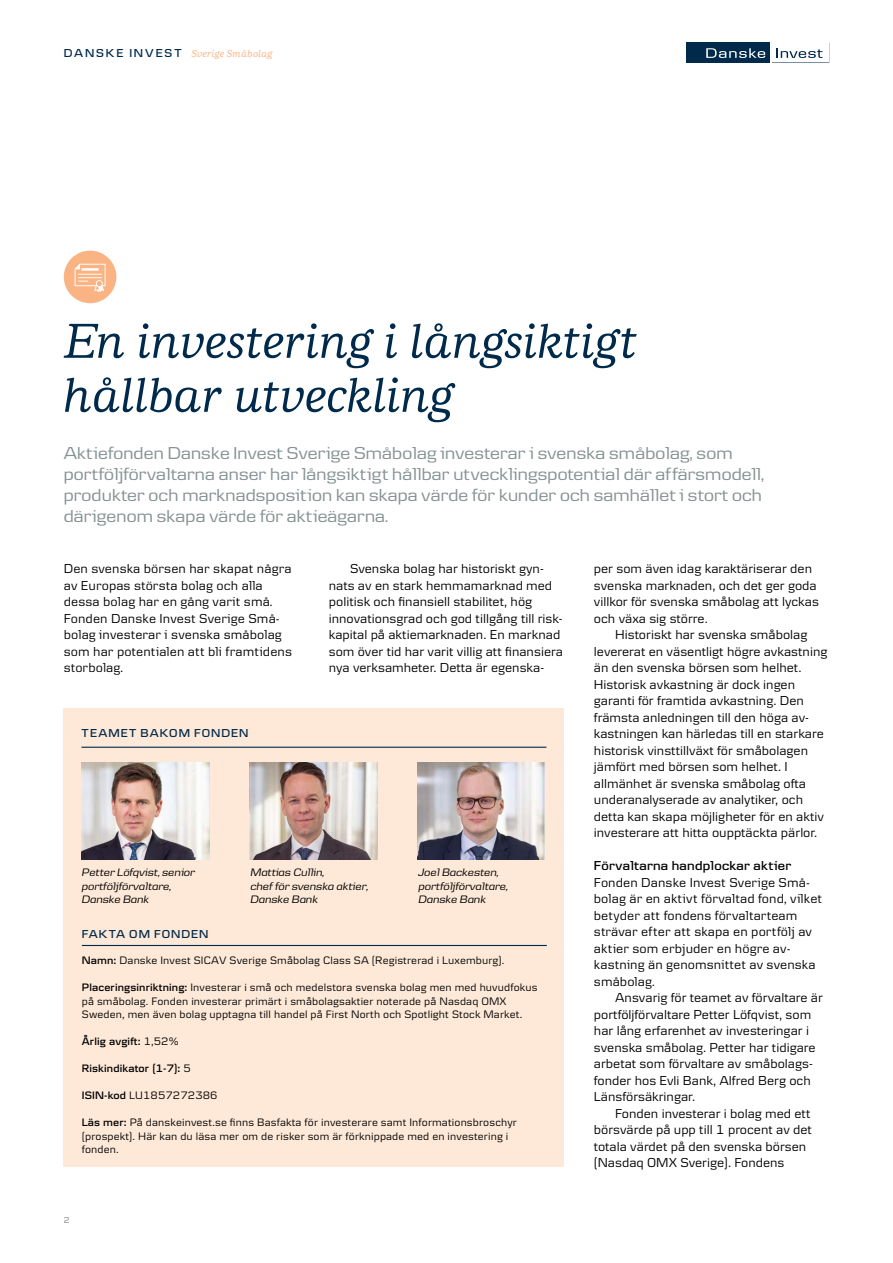
<style>
.page{position:relative;width:893px;height:1263px;background:#fff}
.page>*{position:absolute;margin:0;border:0;box-sizing:border-box;transform-origin:0 0}
.t1{font:italic 500 51px/54px "Danske Human";letter-spacing:-.005em;color:#002a4b}
.t2{font:18px/21px "Danske Headline";letter-spacing:.01em;color:#869292}
.t3{font:13.5px/16.5px "Danske Textv 2";color:#000}
.t4{font:13.5px/16.5px "Danske Text";letter-spacing:.005em;color:#000}
.t5{font:600 13.5px "Danske Headline";letter-spacing:.02em;color:#000}
.t6{font:600 12px "Danske Headline";letter-spacing:.085em;color:#002a4b}
.t7{font:11.25px/13.5px "Danske Textv 2";letter-spacing:.01em;color:#000}
.t8{font:italic 11.25px/13.5px "Danske Headline";letter-spacing:.01em;color:#000}
.t9{font:600 11.25px "Danske Textv 2";letter-spacing:.01em;color:#000}
.t10{font:italic 500 10.5px "Danske Human";letter-spacing:.02em;color:#fab383}
.t11{font:9px "Danske Textv 2";color:#7f817d}
.s1{font-family:"Danske Headline";font-weight:600;font-style:normal;font-size:12px;color:#002a4b}
.s2{font-weight:600}
.s3{font-weight:400}
</style>
<div class="page">
<div style="left:64px;top:251px;width:52px;height:52px;background:#fab383;border-radius:50%"></div>
<svg style="left:75px;top:264px;width:31px;height:28px"></svg>
<hr style="left:81px;top:268px;width:18px;height:3px;background:#fff">
<div style="left:64px;top:708px;width:500px;height:459px;background:#fee9d8"></div>
<img style="left:81px;top:762px;width:128px;height:97px">
<img style="left:250px;top:762px;width:127px;height:97px">
<img style="left:418px;top:762px;width:127px;height:97px">
<hr style="left:81px;top:747px;width:465px;height:1px;background:#002a4b">
<hr style="left:82px;top:945px;width:465px;height:1px;background:#002a4b">
<div style="left:686px;top:42px;width:84px;height:21px;background:#002a4b"></div>
<svg style="left:706px;top:48px;width:59px;height:10px"></svg>
<svg style="left:772px;top:48px;width:57px;height:15px"></svg>
<p class="t10" style="left:64px;top:48px;width:210px"><span class="s1">DANSKE INVEST</span> Sverige Småbolag</p>
<h1 class="t1" style="left:64px;top:314px;width:575px">En investering i långsiktigt hållbar utveckling</h1>
<p class="t2" style="left:64px;top:442px;width:702px">Aktiefonden Danske Invest Sverige Småbolag investerar i svenska småbolag, som portföljförvaltarna anser har långsiktigt hållbar utvecklingspotential där affärsmodell, produkter och marknadsposition kan skapa värde för kunder och samhället i stort och därigenom skapa värde för aktieägarna.</p>
<p class="t4" style="left:64px;top:560px;width:230px">Den svenska börsen har skapat några av Europas största bolag och alla dessa bolag har en gång varit små.<br>Fonden Danske Invest Sverige Små&shy;bolag investerar i svenska småbolag som har potentialen att bli framtidens storbolag.</p>
<p class="t3" style="left:329px;top:560px;width:236px;text-indent:21px">Svenska bolag har historiskt gyn&shy;nats av en stark hemmamarknad med politisk och finansiell stabilitet, hög innovationsgrad och god tillgång till risk&shy;kapital på aktiemarknaden. En marknad som över tid har varit villig att finansiera nya verksamheter. Detta är egenska-</p>
<p class="t3" style="left:594px;top:560px;width:227px">per som även idag karaktäriserar den svenska marknaden, och det ger goda villkor för svenska småbolag att lyckas och växa sig större.</p>
<p class="t3" style="left:594px;top:626px;width:235px;text-indent:21px">Historiskt har svenska småbolag levererat en väsentligt högre avkastning än den svenska börsen som helhet.<br>Historisk avkastning är dock ingen garanti för framtida avkastning. Den främsta anledningen till den höga av&shy;kastningen kan härledas till en starkare historisk vinsttillväxt för småbolagen jämfört med börsen som helhet. I allmänhet är svenska småbolag ofta underanalyserade av analytiker, och detta kan skapa möjligheter för en aktiv investerare att hitta oupptäckta pärlor.</p>
<p class="t5" style="left:594px;top:858px;width:199px">Förvaltarna handplockar aktier</p>
<p class="t4" style="left:594px;top:873px;width:230px">Fonden Danske Invest Sverige Små&shy;bolag är en aktivt förvaltad fond, vilket betyder att fondens förvaltarteam strävar efter att skapa en portfölj av aktier som erbjuder en högre av&shy;kastning än genomsnittet av svenska småbolag.</p>
<p class="t3" style="left:594px;top:989px;width:231px;text-indent:21px">Ansvarig för teamet av förvaltare är portföljförvaltare Petter Löfqvist, som har lång erfarenhet av investeringar i svenska småbolag. Petter har tidigare arbetat som förvaltare av småbolags&shy;fonder hos Evli Bank, Alfred Berg och Länsförsäkringar.</p>
<p class="t3" style="left:594px;top:1104px;width:220px;text-indent:21px">Fonden investerar i bolag med ett börsvärde på upp till 1 procent av det totala värdet på den svenska börsen (Nasdaq OMX Sverige). Fondens</p>
<p class="t6" style="left:82px;top:725px;width:168px">TEAMET BAKOM FONDEN</p>
<p class="t8" style="left:81px;top:865px;width:115px">Petter Löfqvist, senior portföljförvaltare,<br>Danske Bank</p>
<p class="t8" style="left:250px;top:865px;width:119px">Mattias Cullin,<br>chef för svenska aktier,<br>Danske Bank</p>
<p class="t8" style="left:418px;top:865px;width:91px">Joel Backesten, portföljförvaltare,<br>Danske Bank</p>
<p class="t6" style="left:82px;top:927px;width:128px">FAKTA OM FONDEN</p>
<p class="t7" style="left:82px;top:953px;width:424px"><span class="s2">Namn:</span> Danske Invest SICAV Sverige Småbolag Class SA (Registrerad i Luxemburg).</p>
<p class="t7" style="left:82px;top:980px;width:457px"><span class="s2">Placeringsinriktning:</span> Investerar i små och medelstora svenska bolag men med huvudfokus på småbolag. Fonden investerar primärt i småbolagsaktier noterade på Nasdaq OMX<br>Sweden, men även bolag upptagna till handel på First North och Spotlight Stock Market.</p>
<p class="t9" style="left:82px;top:1035px;width:98px">Årlig avgift: <span class="s3">1,52%</span></p>
<p class="t9" style="left:82px;top:1062px;width:110px">Riskindikator (1-7): <span class="s3">5</span></p>
<p class="t7" style="left:82px;top:1088px;width:137px"><span class="s2">ISIN-kod</span> LU1857272386</p>
<p class="t7" style="left:82px;top:1115px;width:437px"><span class="s2">Läs mer:</span> På danskeinvest.se finns Basfakta för investerare samt Informationsbroschyr (prospekt). Här kan du läsa mer om de risker som är förknippade med en investering i fonden.</p>
<p class="t11" style="left:64px;top:1215px;width:7px">2</p>
</div>
